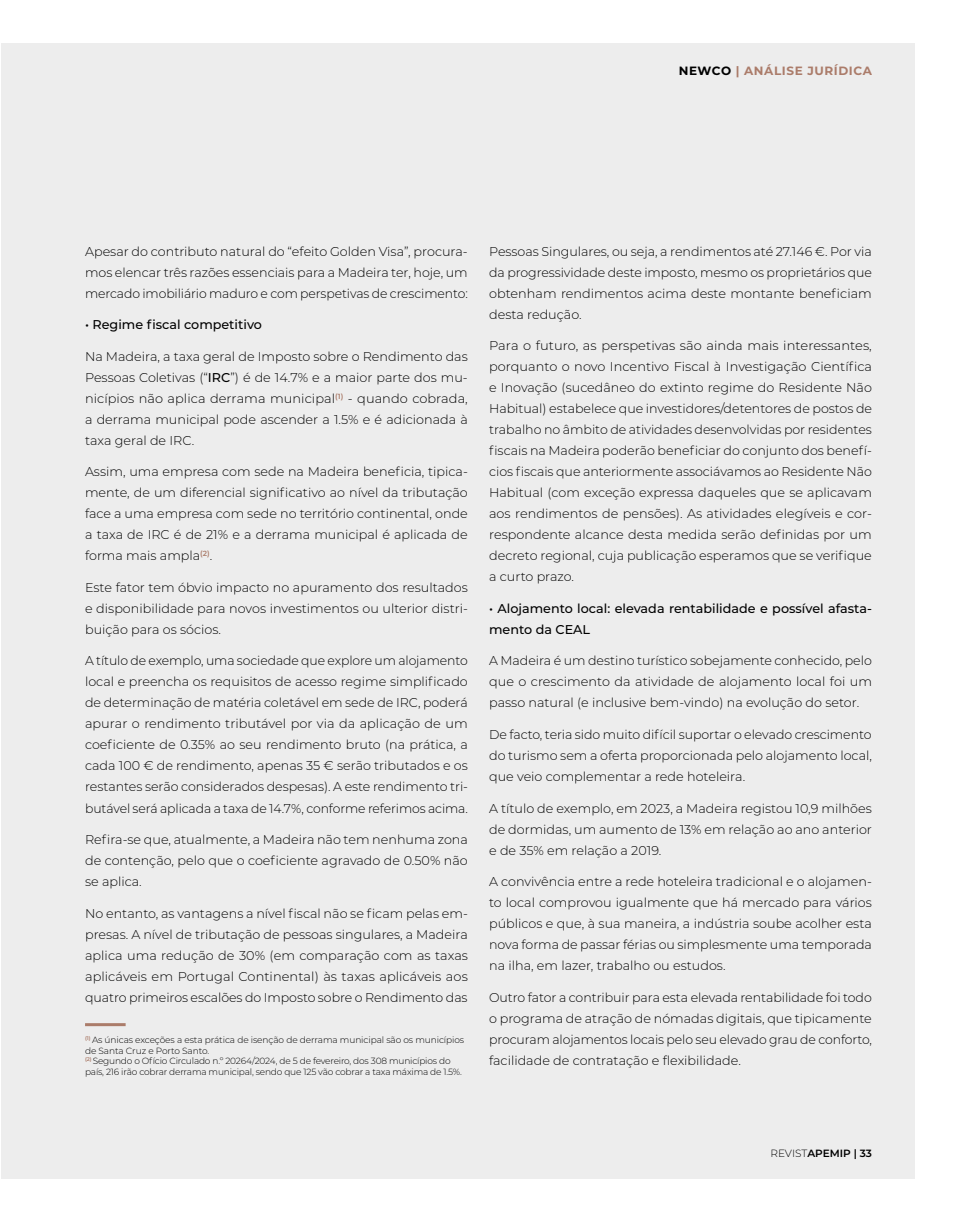
<style>
.page{position:relative;width:957px;height:1221px;background:#fff}
.page>*{position:absolute;margin:0;border:0;box-sizing:border-box;transform-origin:0 0}
.t1{font:300 12.75px/21px "Montserrat";color:#000;text-align:justify}
.t2{font:500 12.75px/21px "Montserrat";color:#000}
.t3{font:700 12px "Montserrat";letter-spacing:.05em;color:#ab7c6a}
.t4{font:600 10.5px "Montserrat";color:#000}
.t5{font:300 9px/10.8px "Montserrat";letter-spacing:-.02em;color:#000}
.s1{color:#000}
.s2{font-weight:500}
.s3{font-weight:300}
</style>
<div class="page">
<div style="left:1px;top:43px;width:913px;height:1135px;background:#ededed"></div>
<hr style="left:85px;top:1023px;width:41px;height:3px;background:#ab7c6a">
<p class="t3" style="left:679px;top:62px;width:195px"><span class="s1">NEWCO</span> | ANÁLISE JURÍDICA</p>
<p class="t1" style="left:85px;top:240px;width:384px">Apesar do contributo natural do “efeito Golden Visa”, procura&shy;mos elencar três razões essenciais para a Madeira ter, hoje, um mercado imobiliário maduro e com perspetivas de crescimento:</p>
<p class="t2" style="left:85px;top:314px;width:178px">• Regime fiscal competitivo</p>
<p class="t1" style="left:85px;top:345px;width:384px">Na Madeira, a taxa geral de Imposto sobre o Rendimento das Pessoas Coletivas (“<span class="s2">IRC</span>”) é de 14.7% e a maior parte dos mu&shy;nicípios não aplica derrama municipal<sup>(1)</sup> - quando cobrada, a derrama municipal pode ascender a 1.5% e é adicionada à taxa geral de IRC.</p>
<p class="t1" style="left:85px;top:461px;width:384px">Assim, uma empresa com sede na Madeira beneficia, tipica&shy;mente, de um diferencial significativo ao nível da tributação face a uma empresa com sede no território continental, onde a taxa de IRC é de 21% e a derrama municipal é aplicada de forma mais ampla<sup>(2)</sup>.</p>
<p class="t1" style="left:85px;top:576px;width:384px">Este fator tem óbvio impacto no apuramento dos resultados e disponibilidade para novos investimentos ou ulterior distri&shy;buição para os sócios.</p>
<p class="t1" style="left:85px;top:650px;width:384px">A título de exemplo, uma sociedade que explore um alojamento local e preencha os requisitos de acesso regime simplificado de determinação de matéria coletável em sede de IRC, poderá apurar o rendimento tributável por via da aplicação de um coeficiente de 0.35% ao seu rendimento bruto (na prática, a cada 100 € de rendimento, apenas 35 € serão tributados e os restantes serão considerados despesas). A este rendimento tri&shy;butável será aplicada a taxa de 14.7%, conforme referimos acima.</p>
<p class="t1" style="left:85px;top:828px;width:384px">Refira-se que, atualmente, a Madeira não tem nenhuma zona de contenção, pelo que o coeficiente agravado de 0.50% não se aplica.</p>
<p class="t1" style="left:85px;top:902px;width:384px">No entanto, as vantagens a nível fiscal não se ficam pelas em&shy;presas. A nível de tributação de pessoas singulares, a Madeira aplica uma redução de 30% (em comparação com as taxas aplicáveis em Portugal Continental) às taxas aplicáveis aos quatro primeiros escalões do Imposto sobre o Rendimento das</p>
<p class="t5" style="left:85px;top:1033px;width:381px"><sup>(1)</sup> As únicas exceções a esta prática de isenção de derrama municipal são os municípios de Santa Cruz e Porto Santo.<br><sup>(2)</sup> Segundo o Ofício Circulado n.º 20264/2024, de 5 de fevereiro, dos 308 municípios do país, 216 irão cobrar derrama municipal, sendo que 125 vão cobrar a taxa máxima de 1.5%.</p>
<p class="t1" style="left:489px;top:240px;width:384px">Pessoas Singulares, ou seja, a rendimentos até 27.146 €. Por via da progressividade deste imposto, mesmo os proprietários que obtenham rendimentos acima deste montante beneficiam desta redução.</p>
<p class="t1" style="left:489px;top:335px;width:384px">Para o futuro, as perspetivas são ainda mais interessantes, porquanto o novo Incentivo Fiscal à Investigação Científica e Inovação (sucedâneo do extinto regime do Residente Não Habitual) estabelece que investidores/detentores de postos de trabalho no âmbito de atividades desenvolvidas por residentes fiscais na Madeira poderão beneficiar do conjunto dos benefí&shy;cios fiscais que anteriormente associávamos ao Residente Não Habitual (com exceção expressa daqueles que se aplicavam aos rendimentos de pensões). As atividades elegíveis e cor&shy;respondente alcance desta medida serão definidas por um decreto regional, cuja publicação esperamos que se verifique a curto prazo.</p>
<p class="t2" style="left:489px;top:597px;width:384px">• Alojamento local: elevada rentabilidade e possível afasta&shy;mento da CEAL</p>
<p class="t1" style="left:489px;top:650px;width:384px">A Madeira é um destino turístico sobejamente conhecido, pelo que o crescimento da atividade de alojamento local foi um passo natural (e inclusive bem-vindo) na evolução do setor.</p>
<p class="t1" style="left:489px;top:723px;width:384px">De facto, teria sido muito difícil suportar o elevado crescimento do turismo sem a oferta proporcionada pelo alojamento local, que veio complementar a rede hoteleira.</p>
<p class="t1" style="left:489px;top:797px;width:384px">A título de exemplo, em 2023, a Madeira registou 10,9 milhões de dormidas, um aumento de 13% em relação ao ano anterior e de 35% em relação a 2019.</p>
<p class="t1" style="left:489px;top:870px;width:384px">A convivência entre a rede hoteleira tradicional e o alojamen&shy;to local comprovou igualmente que há mercado para vários públicos e que, à sua maneira, a indústria soube acolher esta nova forma de passar férias ou simplesmente uma temporada na ilha, em lazer, trabalho ou estudos.</p>
<p class="t1" style="left:489px;top:986px;width:384px">Outro fator a contribuir para esta elevada rentabilidade foi todo o programa de atração de nómadas digitais, que tipicamente procuram alojamentos locais pelo seu elevado grau de conforto, facilidade de contratação e flexibilidade.</p>
<p class="t4" style="left:770px;top:1145px;width:103px"><span class="s3">REVIST</span>APEMIP | 33</p>
</div>
